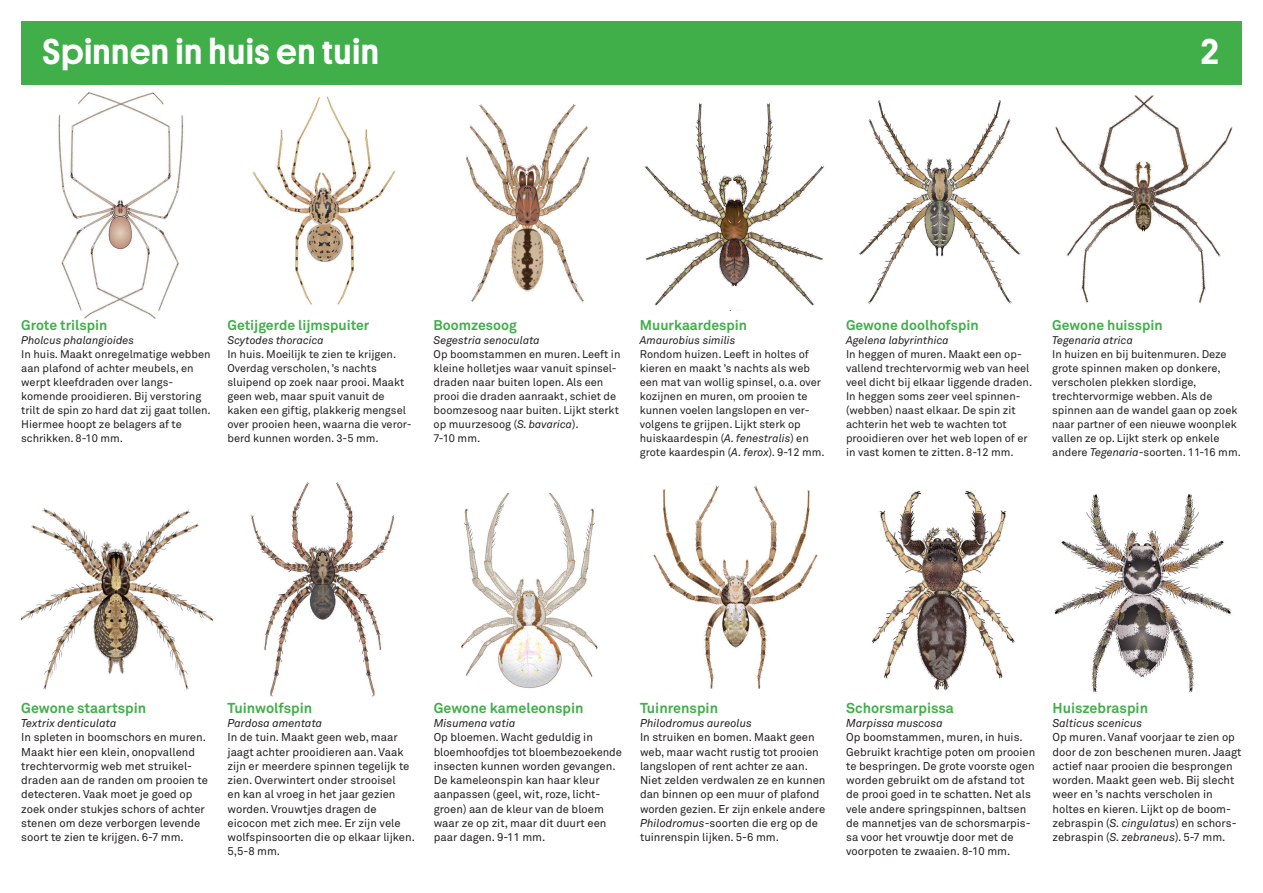
<style>
.page{position:relative;width:1263px;height:893px;background:#fff}
.page>*{position:absolute;margin:0;border:0;box-sizing:border-box;transform-origin:0 0}
.t1{font:500 36px "Platform";letter-spacing:.025em;color:#fff}
.t2{font:700 14.25px "Akkurat Pro";color:#40ae49}
.t3{font:700 13.95px "Akkurat Pro";color:#40ae49}
.t4{font:11.25px/14.2px "Akkurat Pro";color:#231f20}
.t5{font:italic 11.25px "Akkurat Pro";color:#231f20}
.t6{font:11.1px/14px "Akkurat Pro";color:#231f20}
.t7{font:italic 11.1px "Akkurat Pro";color:#231f20}
.s1{font-style:italic}
</style>
<div class="page">
<div style="left:21px;top:21px;width:1221px;height:64px;background:#40ae49"></div>
<img style="left:58px;top:92px;width:126px;height:226px">
<img style="left:252px;top:96px;width:142px;height:209px">
<img style="left:466px;top:104px;width:123px;height:199px">
<img style="left:644px;top:103px;width:181px;height:203px">
<img style="left:1055px;top:95px;width:178px;height:208px">
<img style="left:21px;top:508px;width:191px;height:182px">
<img style="left:251px;top:482px;width:143px;height:215px">
<img style="left:461px;top:493px;width:137px;height:195px">
<img style="left:872px;top:491px;width:143px;height:199px">
<img style="left:1054px;top:494px;width:177px;height:198px">
<img style="left:653px;top:485px;width:165px;height:204px">
<img style="left:859px;top:100px;width:162px;height:204px">
<h1 class="t1" style="left:43px;top:25px;width:338px">Spinnen in huis en tuin</h1>
<h1 class="t1" style="left:1201px;top:25px;width:19px">2</h1>
<p class="t3" style="left:21px;top:316px;width:88px">Grote trilspin</p>
<p class="t7" style="left:21px;top:333px;width:114px">Pholcus phalangioides</p>
<p class="t6" style="left:21px;top:347px;width:191px">In huis. Maakt onregelmatige webben aan plafond of achter meubels, en werpt kleefdraden over langs&shy;komende prooidieren. Bij verstoring trilt de spin zo hard dat zij gaat tollen.<br>Hiermee hoopt ze belagers af te schrikken. 8-10 mm.</p>
<p class="t3" style="left:227px;top:316px;width:144px">Getijgerde lijmspuiter</p>
<p class="t7" style="left:227px;top:333px;width:98px">Scytodes thoracica</p>
<p class="t6" style="left:227px;top:347px;width:186px">In huis. Moeilijk te zien te krijgen.<br>Overdag verscholen, ’s nachts sluipend op zoek naar prooi. Maakt geen web, maar spuit vanuit de kaken een giftig, plakkerig mengsel over prooien heen, waarna die veror&shy;berd kunnen worden. 3-5 mm.</p>
<p class="t3" style="left:434px;top:316px;width:85px">Boomzesoog</p>
<p class="t7" style="left:434px;top:333px;width:108px">Segestria senoculata</p>
<p class="t6" style="left:434px;top:347px;width:188px">Op boomstammen en muren. Leeft in kleine holletjes waar vanuit spinsel&shy;draden naar buiten lopen. Als een prooi die draden aanraakt, schiet de boomzesoog naar buiten. Lijkt sterkt op muurzesoog (<span class="s1">S. bavarica</span>).<br>7-10 mm.</p>
<p class="t3" style="left:640px;top:316px;width:109px">Muurkaardespin</p>
<p class="t7" style="left:640px;top:333px;width:97px">Amaurobius similis</p>
<p class="t6" style="left:640px;top:347px;width:186px">Rondom huizen. Leeft in holtes of kieren en maakt ’s nachts als web een mat van wollig spinsel, o.a. over kozijnen en muren, om prooien te kunnen voelen langslopen en ver&shy;volgens te grijpen. Lijkt sterk op huiskaardespin (<span class="s1">A. fenestralis</span>) en grote kaardespin (<span class="s1">A. ferox</span>). 9-12 mm.</p>
<p class="t3" style="left:846px;top:316px;width:134px">Gewone doolhofspin</p>
<p class="t7" style="left:846px;top:333px;width:104px">Agelena labyrinthica</p>
<p class="t6" style="left:846px;top:347px;width:188px">In heggen of muren. Maakt een op&shy;vallend trechtervormig web van heel veel dicht bij elkaar liggende draden.<br>In heggen soms zeer veel spinnen-(webben) naast elkaar. De spin zit achterin het web te wachten tot prooidieren over het web lopen of er in vast komen te zitten. 8-12 mm.</p>
<p class="t3" style="left:1052px;top:316px;width:112px">Gewone huisspin</p>
<p class="t7" style="left:1052px;top:333px;width:82px">Tegenaria atrica</p>
<p class="t6" style="left:1052px;top:347px;width:190px">In huizen en bij buitenmuren. Deze grote spinnen maken op donkere, verscholen plekken slordige, trechtervormige webben. Als de spinnen aan de wandel gaan op zoek naar partner of een nieuwe woonplek vallen ze op. Lijkt sterk op enkele andere <span class="s1">Tegenaria</span>-soorten. 11-16 mm.</p>
<p class="t2" style="left:21px;top:699px;width:127px">Gewone staartspin</p>
<p class="t5" style="left:21px;top:716px;width:97px">Textrix denticulata</p>
<p class="t4" style="left:21px;top:731px;width:188px">In spleten in boomschors en muren.<br>Maakt hier een klein, onopvallend trechtervormig web met struikel&shy;draden aan de randen om prooien te detecteren. Vaak moet je goed op zoek onder stukjes schors of achter stenen om deze verborgen levende soort te zien te krijgen. 6-7 mm.</p>
<p class="t2" style="left:227px;top:699px;width:86px">Tuinwolfspin</p>
<p class="t5" style="left:227px;top:716px;width:96px">Pardosa amentata</p>
<p class="t4" style="left:227px;top:731px;width:189px">In de tuin. Maakt geen web, maar jaagt achter prooidieren aan. Vaak zijn er meerdere spinnen tegelijk te zien. Overwintert onder strooisel<br>en kan al vroeg in het jaar gezien worden. Vrouwtjes dragen de eicocon met zich mee. Er zijn vele wolfspinsoorten die op elkaar lijken.<br>5,5-8 mm.</p>
<p class="t2" style="left:434px;top:699px;width:151px">Gewone kameleonspin</p>
<p class="t5" style="left:434px;top:716px;width:83px">Misumena vatia</p>
<p class="t4" style="left:434px;top:731px;width:190px">Op bloemen. Wacht geduldig in bloemhoofdjes tot bloembezoekende insecten kunnen worden gevangen.<br>De kameleonspin kan haar kleur aanpassen (geel, wit, roze, licht&shy;groen) aan de kleur van de bloem waar ze op zit, maar dit duurt een paar dagen. 9-11 mm.</p>
<p class="t2" style="left:640px;top:699px;width:80px">Tuinrenspin</p>
<p class="t5" style="left:640px;top:716px;width:113px">Philodromus aureolus</p>
<p class="t4" style="left:640px;top:731px;width:187px">In struiken en bomen. Maakt geen web, maar wacht rustig tot prooien langslopen of rent achter ze aan.<br>Niet zelden verdwalen ze en kunnen dan binnen op een muur of plafond worden gezien. Er zijn enkele andere <span class="s1">Philodromus</span>-soorten die erg op de tuinrenspin lijken. 5-6 mm.</p>
<p class="t2" style="left:846px;top:699px;width:109px">Schorsmarpissa</p>
<p class="t5" style="left:846px;top:716px;width:98px">Marpissa muscosa</p>
<p class="t4" style="left:846px;top:731px;width:191px">Op boomstammen, muren, in huis.<br>Gebruikt krachtige poten om prooien te bespringen. De grote voorste ogen worden gebruikt om de afstand tot de prooi goed in te schatten. Net als vele andere springspinnen, baltsen de mannetjes van de schorsmarpis&shy;sa voor het vrouwtje door met de voorpoten te zwaaien. 8-10 mm.</p>
<p class="t2" style="left:1052px;top:699px;width:97px">Huiszebraspin</p>
<p class="t5" style="left:1052px;top:716px;width:91px">Salticus scenicus</p>
<p class="t4" style="left:1052px;top:731px;width:191px">Op muren. Vanaf voorjaar te zien op door de zon beschenen muren. Jaagt actief naar prooien die besprongen worden. Maakt geen web. Bij slecht weer en ’s nachts verscholen in holtes en kieren. Lijkt op de boom&shy;zebraspin (<span class="s1">S. cingulatus</span>) en schors&shy;zebraspin (<span class="s1">S. zebraneus</span>). 5-7 mm.</p>
</div>
